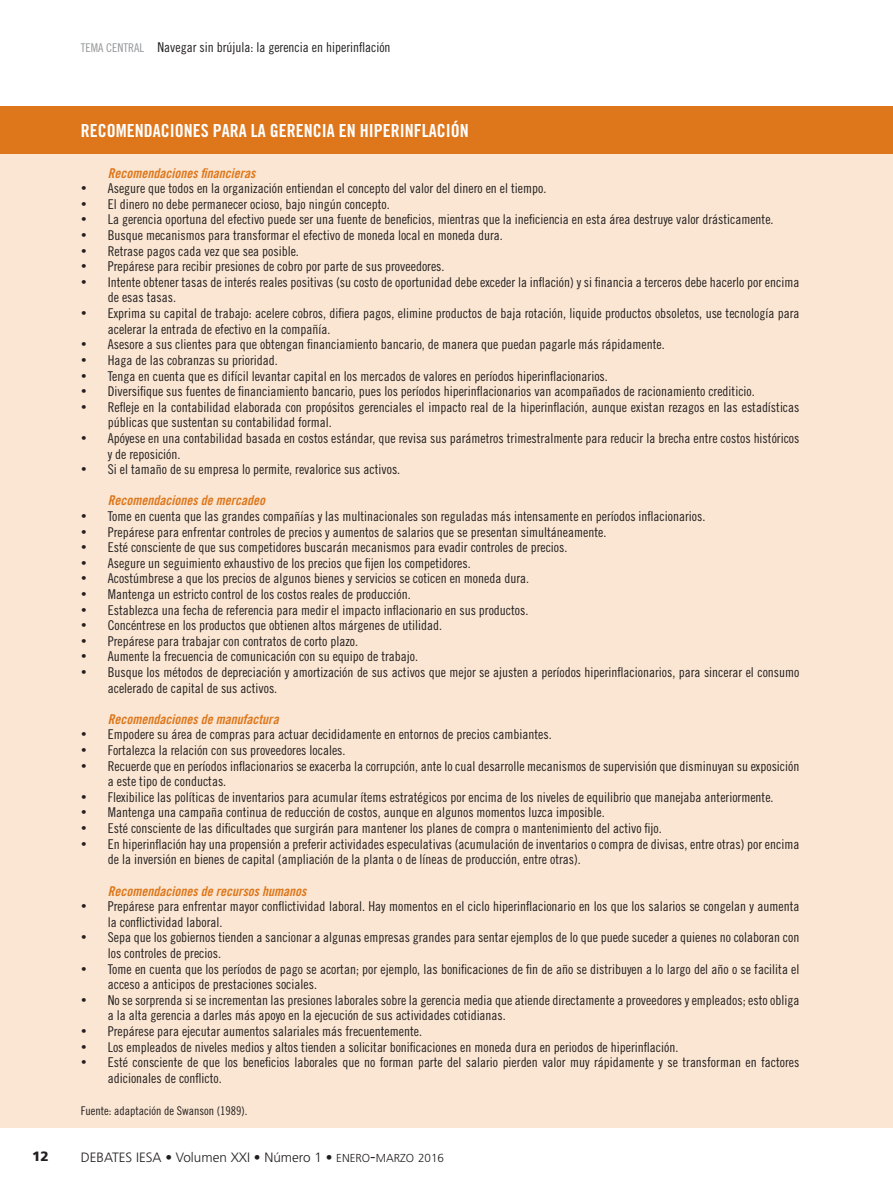
<style>
.page{position:relative;width:893px;height:1191px;background:#fff}
.page>*{position:absolute;margin:0;border:0;box-sizing:border-box;transform-origin:0 0}
.t1{font:18px "Trade Gothic LT Std Bd Cn 20";color:#fff}
.t2{font:13.5px/15.6px "Trade Gothic LT Std Cn 18";color:#231f20}
.t3{font:13.5px "Trade Gothic LT Std Bd Cn 20 Obl";color:#de761b}
.t4{font:300 13.5px "Frutiger";color:#231f20}
.t5{font:900 13.5px "Frutiger";color:#231f20}
.t6{font:12px "Trade Gothic LT Std Cn 18";color:#231f20}
.s1{font-size:12px;color:#939598}
.s2{font-size:11.55px}
.s3{font-size:16.5px}
.s4{font-size:11.7px}
</style>
<div class="page">
<div style="left:0;top:106px;width:893px;height:1022px;background:#fae6d2"></div>
<div style="left:0;top:106px;width:893px;height:48px;background:#de761b"></div>
<p class="t2" style="left:81px;top:40px;width:311px"><span class="s1">TEMA CENTRAL</span> Navegar sin brújula: la gerencia en hiperinflación</p>
<p class="t1" style="left:81px;top:120px;width:389px">RECOMENDACIONES PARA LA GERENCIA EN HIPERINFLACIÓN</p>
<p class="t3" style="left:108px;top:165px;width:149px">Recomendaciones financieras</p>
<p class="t2" style="left:81px;top:180px;width:467px">• Asegure que todos en la organización entiendan el concepto del valor del dinero en el tiempo.</p>
<p class="t2" style="left:81px;top:196px;width:310px">• El dinero no debe permanecer ocioso, bajo ningún concepto.</p>
<p class="t2" style="left:81px;top:212px;width:694px">• La gerencia oportuna del efectivo puede ser una fuente de beneficios, mientras que la ineficiencia en esta área destruye valor drásticamente.</p>
<p class="t2" style="left:81px;top:227px;width:424px">• Busque mecanismos para transformar el efectivo de moneda local en moneda dura.</p>
<p class="t2" style="left:81px;top:243px;width:220px">• Retrase pagos cada vez que sea posible.</p>
<p class="t2" style="left:81px;top:258px;width:365px">• Prepárese para recibir presiones de cobro por parte de sus proveedores.</p>
<p class="t2" style="left:108px;top:274px;width:693px;text-indent:-27px">• Intente obtener tasas de interés reales positivas (su costo de oportunidad debe exceder la inflación) y si financia a terceros debe hacerlo por encima de esas tasas.</p>
<p class="t2" style="left:108px;top:305px;width:693px;text-indent:-27px">• Exprima su capital de trabajo: acelere cobros, difiera pagos, elimine productos de baja rotación, liquide productos obsoletos, use tecnología para acelerar la entrada de efectivo en la compañía.</p>
<p class="t2" style="left:81px;top:336px;width:585px">• Asesore a sus clientes para que obtengan financiamiento bancario, de manera que puedan pagarle más rápidamente.</p>
<p class="t2" style="left:81px;top:352px;width:199px">• Haga de las cobranzas su prioridad.</p>
<p class="t2" style="left:81px;top:368px;width:529px">• Tenga en cuenta que es difícil levantar capital en los mercados de valores en períodos hiperinflacionarios.</p>
<p class="t2" style="left:81px;top:383px;width:676px">• Diversifique sus fuentes de financiamiento bancario, pues los períodos hiperinflacionarios van acompañados de racionamiento crediticio.</p>
<p class="t2" style="left:108px;top:399px;width:693px;text-indent:-27px">• Refleje en la contabilidad elaborada con propósitos gerenciales el impacto real de la hiperinflación, aunque existan rezagos en las estadísticas públicas que sustentan su contabilidad formal.</p>
<p class="t2" style="left:108px;top:430px;width:693px;text-indent:-27px">• Apóyese en una contabilidad basada en costos estándar, que revisa sus parámetros trimestralmente para reducir la brecha entre costos históricos y de reposición.</p>
<p class="t2" style="left:81px;top:461px;width:321px">• Si el tamaño de su empresa lo permite, revalorice sus activos.</p>
<p class="t3" style="left:108px;top:492px;width:159px">Recomendaciones de mercadeo</p>
<p class="t2" style="left:81px;top:508px;width:626px">• Tome en cuenta que las grandes compañías y las multinacionales son reguladas más intensamente en períodos inflacionarios.</p>
<p class="t2" style="left:81px;top:524px;width:527px">• Prepárese para enfrentar controles de precios y aumentos de salarios que se presentan simultáneamente.</p>
<p class="t2" style="left:81px;top:539px;width:488px">• Esté consciente de que sus competidores buscarán mecanismos para evadir controles de precios.</p>
<p class="t2" style="left:81px;top:555px;width:391px">• Asegure un seguimiento exhaustivo de los precios que fijen los competidores.</p>
<p class="t2" style="left:81px;top:570px;width:450px">• Acostúmbrese a que los precios de algunos bienes y servicios se coticen en moneda dura.</p>
<p class="t2" style="left:81px;top:586px;width:331px">• Mantenga un estricto control de los costos reales de producción.</p>
<p class="t2" style="left:81px;top:602px;width:449px">• Establezca una fecha de referencia para medir el impacto inflacionario en sus productos.</p>
<p class="t2" style="left:81px;top:617px;width:363px">• Concéntrese en los productos que obtienen altos márgenes de utilidad.</p>
<p class="t2" style="left:81px;top:633px;width:279px">• Prepárese para trabajar con contratos de corto plazo.</p>
<p class="t2" style="left:81px;top:648px;width:339px">• Aumente la frecuencia de comunicación con su equipo de trabajo.</p>
<p class="t2" style="left:108px;top:664px;width:693px;text-indent:-27px">• Busque los métodos de depreciación y amortización de sus activos que mejor se ajusten a períodos hiperinflacionarios, para sincerar el consumo acelerado de capital de sus activos.</p>
<p class="t3" style="left:108px;top:711px;width:172px">Recomendaciones de manufactura</p>
<p class="t2" style="left:81px;top:726px;width:472px">• Empodere su área de compras para actuar decididamente en entornos de precios cambiantes.</p>
<p class="t2" style="left:81px;top:742px;width:266px">• Fortalezca la relación con sus proveedores locales.</p>
<p class="t2" style="left:108px;top:758px;width:693px;text-indent:-27px">• Recuerde que en períodos inflacionarios se exacerba la corrupción, ante lo cual desarrolle mecanismos de supervisión que disminuyan su exposición a este tipo de conductas.</p>
<p class="t2" style="left:81px;top:789px;width:694px">• Flexibilice las políticas de inventarios para acumular ítems estratégicos por encima de los niveles de equilibrio que manejaba anteriormente.</p>
<p class="t2" style="left:81px;top:804px;width:526px">• Mantenga una campaña continua de reducción de costos, aunque en algunos momentos luzca imposible.</p>
<p class="t2" style="left:81px;top:820px;width:583px">• Esté consciente de las dificultades que surgirán para mantener los planes de compra o mantenimiento del activo fijo.</p>
<p class="t2" style="left:108px;top:836px;width:693px;text-indent:-27px">• En hiperinflación hay una propensión a preferir actividades especulativas (acumulación de inventarios o compra de divisas, entre otras) por encima de la inversión en bienes de capital (ampliación de la planta o de líneas de producción, entre otras).</p>
<p class="t3" style="left:108px;top:882px;width:200px">Recomendaciones de recursos humanos</p>
<p class="t2" style="left:108px;top:898px;width:693px;text-indent:-27px">• Prepárese para enfrentar mayor conflictividad laboral. Hay momentos en el ciclo hiperinflacionario en los que los salarios se congelan y aumenta la conflictividad laboral.</p>
<p class="t2" style="left:108px;top:929px;width:693px;text-indent:-27px">• Sepa que los gobiernos tienden a sancionar a algunas empresas grandes para sentar ejemplos de lo que puede suceder a quienes no colaboran con los controles de precios.</p>
<p class="t2" style="left:108px;top:960px;width:693px;text-indent:-27px">• Tome en cuenta que los períodos de pago se acortan; por ejemplo, las bonificaciones de fin de año se distribuyen a lo largo del año o se facilita el acceso a anticipos de prestaciones sociales.</p>
<p class="t2" style="left:108px;top:992px;width:693px;text-indent:-27px">• No se sorprenda si se incrementan las presiones laborales sobre la gerencia media que atiende directamente a proveedores y empleados; esto obliga a la alta gerencia a darles más apoyo en la ejecución de sus actividades cotidianas.</p>
<p class="t2" style="left:81px;top:1023px;width:343px">• Prepárese para ejecutar aumentos salariales más frecuentemente.</p>
<p class="t2" style="left:81px;top:1038px;width:599px">• Los empleados de niveles medios y altos tienden a solicitar bonificaciones en moneda dura en periodos de hiperinflación.</p>
<p class="t2" style="left:108px;top:1054px;width:693px;text-indent:-27px">• Esté consciente de que los beneficios laborales que no forman parte del salario pierden valor muy rápidamente y se transforman en factores adicionales de conflicto.</p>
<p class="t6" style="left:81px;top:1103px;width:168px">Fuente: adaptación de Swanson (1989).</p>
<p class="t5" style="left:32px;top:1148px;width:18px">12</p>
<p class="t4" style="left:81px;top:1150px;width:365px">DEBATES IESA • Volumen XXI • Número 1 • <span class="s2">ENERO</span><span class="s3">-</span><span class="s2">MARZO</span> <span class="s4">2016</span></p>
</div>
